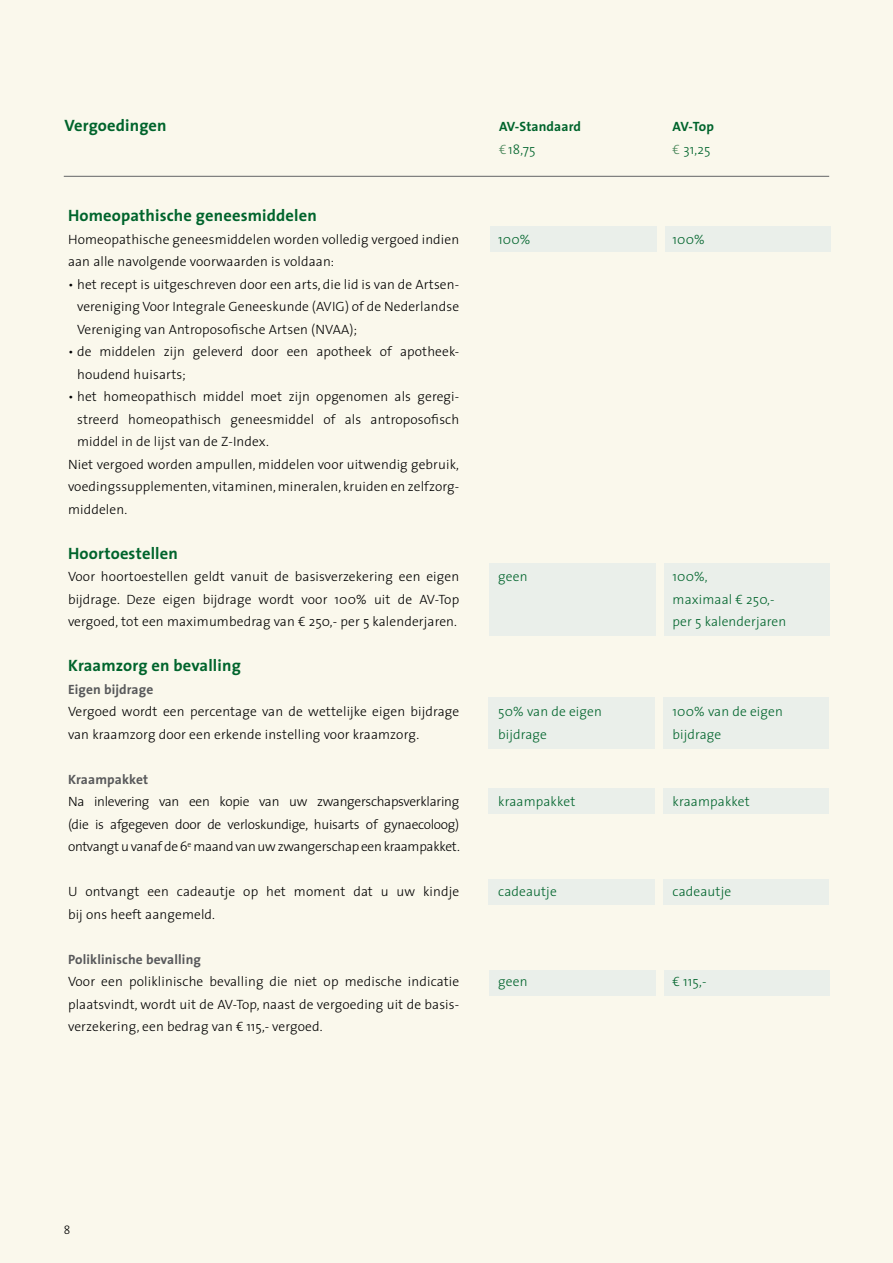
<style>
.page{position:relative;width:893px;height:1263px;background:#faf8ec}
.page>*{position:absolute;margin:0;border:0;box-sizing:border-box;transform-origin:0 0}
.t1{font:700 16.5px "The Sans";letter-spacing:.01em;color:#00642c}
.t2{font:300 13.5px/22.5px "The Sans";letter-spacing:.01em;color:#000}
.t3{font:300 13.5px/22.5px "The Sans";letter-spacing:.01em;color:#00642c}
.t4{font:700 13.5px "The Sans";letter-spacing:.01em;color:#58595b}
.t5{font:700 13.5px/22.5px "The Sans";letter-spacing:.01em;color:#00642c}
.t6{font:300 12px "The Sans";color:#000}
.s1{font-weight:300;color:#468457}
.s2{font-weight:300}
</style>
<div class="page">
<div style="left:489px;top:564px;width:166px;height:72px;background:#eaefea"></div>
<div style="left:488px;top:698px;width:167px;height:51px;background:#eaefea"></div>
<div style="left:488px;top:788px;width:167px;height:25px;background:#eaefea"></div>
<div style="left:488px;top:879px;width:167px;height:26px;background:#eaefea"></div>
<div style="left:489px;top:971px;width:166px;height:25px;background:#eaefea"></div>
<div style="left:664px;top:564px;width:166px;height:72px;background:#eaefea"></div>
<div style="left:663px;top:698px;width:166px;height:51px;background:#eaefea"></div>
<div style="left:663px;top:788px;width:166px;height:25px;background:#eaefea"></div>
<div style="left:663px;top:879px;width:166px;height:26px;background:#eaefea"></div>
<div style="left:664px;top:971px;width:166px;height:25px;background:#eaefea"></div>
<div style="left:490px;top:226px;width:167px;height:25px;background:#eaefea"></div>
<div style="left:665px;top:226px;width:166px;height:25px;background:#eaefea"></div>
<hr style="left:64px;top:176px;width:765px;height:1px;background:#636466">
<p class="t1" style="left:65px;top:115px;width:104px">Vergoedingen</p>
<p class="t1" style="left:68px;top:205px;width:250px">Homeopathische geneesmiddelen</p>
<p class="t2" style="left:68px;top:228px;width:393px">Homeopathische geneesmiddelen worden volledig vergoed indien aan alle navolgende voorwaarden is voldaan:</p>
<p class="t2" style="left:77px;top:273px;width:384px;text-align:justify;text-indent:-9px">• het recept is uitgeschreven door een arts, die lid is van de Artsen&shy;vereniging Voor Integrale Geneeskunde (AVIG) of de Nederlandse Vereniging van Antroposofische Artsen (NVAA);</p>
<p class="t2" style="left:77px;top:341px;width:384px;text-indent:-9px">• de middelen zijn geleverd door een apotheek of apotheek&shy;houdend huisarts;</p>
<p class="t2" style="left:68px;top:386px;width:393px">• het homeopathisch middel moet zijn opgenomen als geregi-</p>
<p class="t2" style="left:77px;top:408px;width:384px">streerd homeopathisch geneesmiddel of als antroposofisch</p>
<p class="t2" style="left:77px;top:431px;width:193px">middel in de lijst van de Z-Index.</p>
<p class="t2" style="left:68px;top:453px;width:392px">Niet vergoed worden ampullen, middelen voor uitwendig gebruik,</p>
<p class="t2" style="left:68px;top:476px;width:391px">voedingssupplementen, vitaminen, mineralen, kruiden en zelfzorg-</p>
<p class="t2" style="left:68px;top:498px;width:61px">middelen.</p>
<p class="t1" style="left:68px;top:543px;width:111px">Hoortoestellen</p>
<p class="t2" style="left:68px;top:566px;width:393px;text-align:justify">Voor hoortoestellen geldt vanuit de basisverzekering een eigen bijdrage. Deze eigen bijdrage wordt voor 100% uit de AV-Top vergoed, tot een maximumbedrag van € 250,- per 5 kalenderjaren.</p>
<p class="t1" style="left:68px;top:655px;width:174px">Kraamzorg en bevalling</p>
<p class="t4" style="left:68px;top:681px;width:87px">Eigen bijdrage</p>
<p class="t2" style="left:68px;top:701px;width:393px">Vergoed wordt een percentage van de wettelijke eigen bijdrage van kraamzorg door een erkende instelling voor kraamzorg.</p>
<p class="t4" style="left:68px;top:771px;width:82px">Kraampakket</p>
<p class="t2" style="left:68px;top:791px;width:393px;text-align:justify">Na inlevering van een kopie van uw zwangerschapsverklaring (die is afgegeven door de verloskundige, huisarts of gynaecoloog) ontvangt u vanaf de 6<sup>e</sup> maand van uw zwangerschap een kraampakket.</p>
<p class="t2" style="left:68px;top:881px;width:393px">U ontvangt een cadeautje op het moment dat u uw kindje bij ons heeft aangemeld.</p>
<p class="t4" style="left:68px;top:951px;width:134px">Poliklinische bevalling</p>
<p class="t2" style="left:68px;top:971px;width:393px;text-align:justify">Voor een poliklinische bevalling die niet op medische indicatie plaatsvindt, wordt uit de AV-Top, naast de vergoeding uit de basis&shy;verzekering, een bedrag van € 115,- vergoed.</p>
<p class="t5" style="left:499px;top:116px;width:84px">AV-Standaard <span class="s1">€</span> <span class="s2">18,75</span></p>
<p class="t5" style="left:673px;top:116px;width:43px">AV-Top <span class="s1">€</span> <span class="s2">31,25</span></p>
<p class="t3" style="left:498px;top:228px;width:34px">100%</p>
<p class="t3" style="left:673px;top:228px;width:34px">100%</p>
<p class="t3" style="left:498px;top:566px;width:31px">geen</p>
<p class="t3" style="left:673px;top:566px;width:115px">100%,<br>maximaal € 250,- per 5 kalenderjaren</p>
<p class="t3" style="left:498px;top:701px;width:105px">50% van de eigen bijdrage</p>
<p class="t3" style="left:673px;top:701px;width:112px">100% van de eigen bijdrage</p>
<p class="t3" style="left:498px;top:791px;width:79px">kraampakket</p>
<p class="t3" style="left:673px;top:791px;width:79px">kraampakket</p>
<p class="t3" style="left:498px;top:881px;width:60px">cadeautje</p>
<p class="t3" style="left:673px;top:881px;width:60px">cadeautje</p>
<p class="t3" style="left:498px;top:971px;width:31px">geen</p>
<p class="t3" style="left:673px;top:971px;width:36px">€ 115,-</p>
<p class="t6" style="left:64px;top:1222px;width:8px">8</p>
</div>
